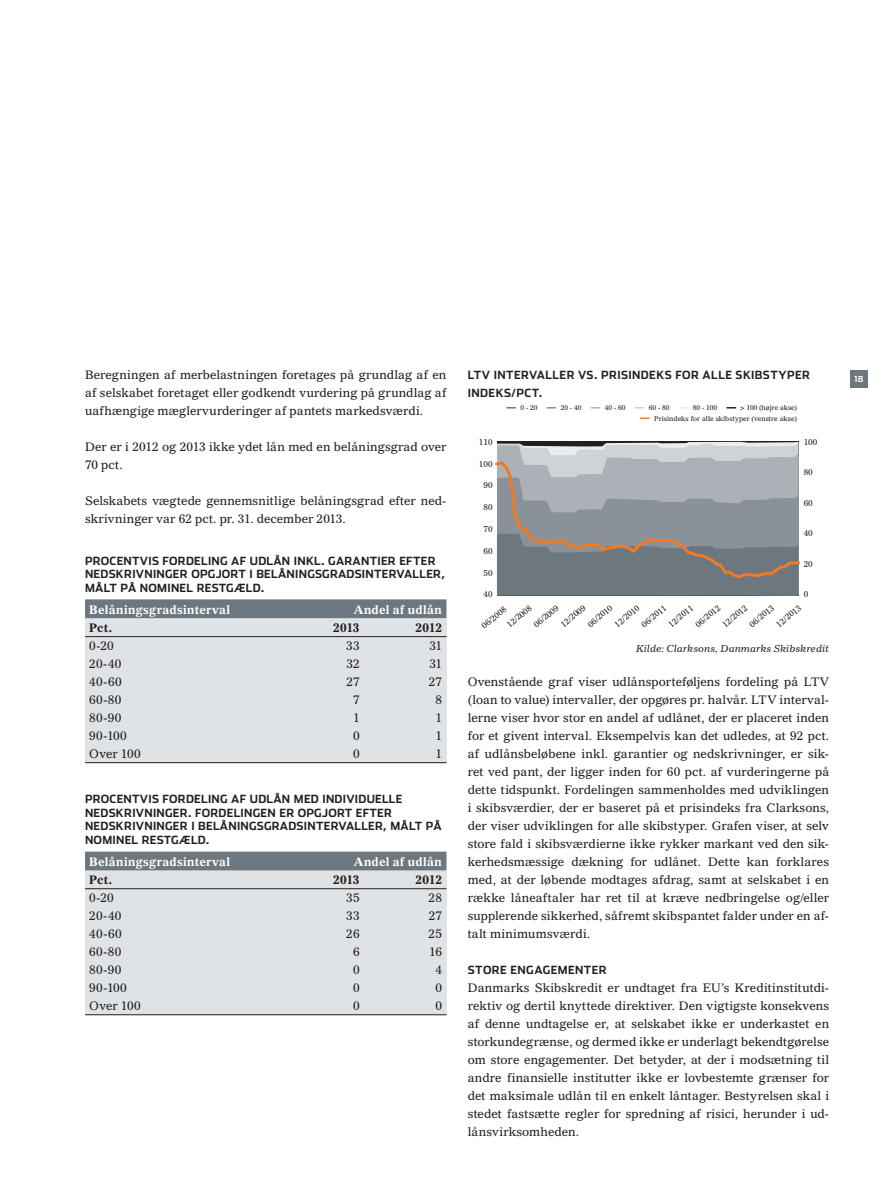
<style>
.page{position:relative;width:893px;height:1191px;background:#fff}
.page>*{position:absolute;margin:0;border:0;box-sizing:border-box;transform-origin:0 0}
.t1{font:12px/18px "Gazette LT Std";color:#231f20}
.t2{font:700 12px "Gazette LT Std";letter-spacing:.02em;color:#fff}
.t3{font:700 12px "Gazette LT Std";letter-spacing:-.005em;color:#231f20}
.t4{font:700 11.25px/13.5px "Stainless";letter-spacing:.025em;color:#231f20}
.t5{font:italic 9.75px "Gazette LT Std";letter-spacing:.02em;color:#231f20}
.t6{font:8.25px/15.1px "Gazette LT Std";color:#231f20}
.t7{font:700 8.25px "Stainless";color:#fff}
.t8{font:6.75px/10.5px "Gazette LT Std";color:#231f20;text-align:right}
</style>
<div class="page">
<svg style="left:640px;top:417px;width:9px;height:2px"></svg>
<svg style="left:495px;top:445px;width:305px;height:150px;background:#94989d"></svg>
<div style="left:850px;top:370px;width:17px;height:17px;background:#6c7780"></div>
<div style="left:85px;top:618px;width:361px;height:144px;background:#e0e3e6"></div>
<div style="left:85px;top:599px;width:361px;height:19px;background:#6c7780"></div>
<hr style="left:85px;top:636px;width:361px;height:1px;background:#231f20">
<hr style="left:85px;top:762px;width:361px;height:1px;background:#231f20">
<div style="left:85px;top:869px;width:361px;height:145px;background:#e0e3e6"></div>
<div style="left:85px;top:851px;width:361px;height:19px;background:#6c7780"></div>
<hr style="left:85px;top:888px;width:361px;height:1px;background:#231f20">
<hr style="left:85px;top:1014px;width:361px;height:1px;background:#231f20">
<p class="t1" style="left:85px;top:366px;width:363px">Beregningen af merbelastningen foretages på grundlag af en</p>
<p class="t7" style="left:854px;top:374px;width:11px">18</p>
<p class="t1" style="left:85px;top:384px;width:363px">af selskabet foretaget eller godkendt vurdering på grundlag af uafhængige mæglervurderinger af pantets markedsværdi.</p>
<p class="t1" style="left:85px;top:438px;width:363px">Der er i 2012 og 2013 ikke ydet lån med en belåningsgrad over<br>70 pct.</p>
<p class="t1" style="left:85px;top:492px;width:363px">Selskabets vægtede gennemsnitlige belåningsgrad efter ned&shy;skrivninger var 62 pct. pr. 31. december 2013.</p>
<p class="t4" style="left:468px;top:366px;width:344px;line-height:18px">LTV INTERVALLER VS. PRISINDEKS FOR ALLE SKIBSTYPER<br>INDEKS/PCT.</p>
<p class="t8" style="left:654px;top:402px;width:144px">&gt; 100 (højre akse)<br>Prisindeks for alle skibstyper (venstre akse)</p>
<p class="t8" style="left:520px;top:402px;width:19px">0 - 20</p>
<p class="t8" style="left:561px;top:402px;width:22px">20 - 40</p>
<p class="t8" style="left:605px;top:402px;width:22px">40 - 60</p>
<p class="t8" style="left:649px;top:402px;width:22px">60 - 80</p>
<p class="t8" style="left:693px;top:402px;width:26px">80 - 100</p>
<p class="t6" style="left:479px;top:434px;width:15px">110</p>
<p class="t6" style="left:479px;top:456px;width:15px">100</p>
<p class="t6" style="left:483px;top:478px;width:11px">90</p>
<p class="t6" style="left:483px;top:499px;width:11px">80</p>
<p class="t6" style="left:483px;top:521px;width:11px">70</p>
<p class="t6" style="left:483px;top:543px;width:11px">60</p>
<p class="t6" style="left:483px;top:565px;width:11px">50</p>
<p class="t6" style="left:483px;top:587px;width:11px">40</p>
<p class="t6" style="left:804px;top:434px;width:15px">100</p>
<p class="t6" style="left:804px;top:465px;width:11px">80</p>
<p class="t6" style="left:804px;top:495px;width:11px">60</p>
<p class="t6" style="left:804px;top:526px;width:11px">40</p>
<p class="t6" style="left:804px;top:556px;width:11px">20</p>
<p class="t6" style="left:804px;top:587px;width:6px">0</p>
<p class="t4" style="left:85px;top:553px;width:361px">PROCENTVIS FORDELING AF UDLÅN INKL. GARANTIER EFTER<br>NEDSKRIVNINGER OPGJORT I BELÅNINGSGRADSINTERVALLER,<br>MÅLT PÅ NOMINEL RESTGÆLD.</p>
<p class="t2" style="left:89px;top:601px;width:143px">Belåningsgradsinterval</p>
<p class="t2" style="left:354px;top:601px;width:90px">Andel af udlån</p>
<p class="t3" style="left:89px;top:619px;width:24px">Pct.</p>
<p class="t3" style="left:333px;top:619px;width:28px">2013</p>
<p class="t3" style="left:415px;top:619px;width:28px">2012</p>
<p class="t1" style="left:89px;top:636px;width:26px">0-20</p>
<p class="t1" style="left:346px;top:636px;width:15px">33</p>
<p class="t1" style="left:429px;top:636px;width:14px">31</p>
<p class="t1" style="left:89px;top:654px;width:34px">20-40</p>
<p class="t1" style="left:346px;top:654px;width:15px">32</p>
<p class="t1" style="left:429px;top:654px;width:14px">31</p>
<p class="t1" style="left:89px;top:672px;width:34px">40-60</p>
<p class="t1" style="left:346px;top:672px;width:15px">27</p>
<p class="t1" style="left:429px;top:672px;width:15px">27</p>
<p class="t1" style="left:89px;top:690px;width:34px">60-80</p>
<p class="t1" style="left:353px;top:690px;width:8px">7</p>
<p class="t1" style="left:435px;top:690px;width:8px">8</p>
<p class="t1" style="left:89px;top:708px;width:34px">80-90</p>
<p class="t1" style="left:353px;top:708px;width:8px">1</p>
<p class="t1" style="left:435px;top:708px;width:8px">1</p>
<p class="t1" style="left:89px;top:726px;width:39px">90-100</p>
<p class="t1" style="left:353px;top:726px;width:8px">0</p>
<p class="t1" style="left:435px;top:726px;width:8px">1</p>
<p class="t1" style="left:89px;top:744px;width:53px">Over 100</p>
<p class="t1" style="left:353px;top:744px;width:8px">0</p>
<p class="t1" style="left:435px;top:744px;width:8px">1</p>
<p class="t4" style="left:85px;top:792px;width:358px">PROCENTVIS FORDELING AF UDLÅN MED INDIVIDUELLE NEDSKRIVNINGER. FORDELINGEN ER OPGJORT EFTER NEDSKRIVNINGER I BELÅNINGSGRADSINTERVALLER, MÅLT PÅ NOMINEL RESTGÆLD.</p>
<p class="t2" style="left:89px;top:853px;width:143px">Belåningsgradsinterval</p>
<p class="t2" style="left:354px;top:853px;width:90px">Andel af udlån</p>
<p class="t3" style="left:89px;top:871px;width:24px">Pct.</p>
<p class="t3" style="left:333px;top:871px;width:28px">2013</p>
<p class="t3" style="left:415px;top:871px;width:28px">2012</p>
<p class="t1" style="left:89px;top:888px;width:26px">0-20</p>
<p class="t1" style="left:346px;top:888px;width:15px">35</p>
<p class="t1" style="left:429px;top:888px;width:15px">28</p>
<p class="t1" style="left:89px;top:906px;width:34px">20-40</p>
<p class="t1" style="left:346px;top:906px;width:15px">33</p>
<p class="t1" style="left:429px;top:906px;width:15px">27</p>
<p class="t1" style="left:89px;top:924px;width:34px">40-60</p>
<p class="t1" style="left:346px;top:924px;width:15px">26</p>
<p class="t1" style="left:429px;top:924px;width:15px">25</p>
<p class="t1" style="left:89px;top:942px;width:34px">60-80</p>
<p class="t1" style="left:353px;top:942px;width:8px">6</p>
<p class="t1" style="left:429px;top:942px;width:14px">16</p>
<p class="t1" style="left:89px;top:960px;width:34px">80-90</p>
<p class="t1" style="left:353px;top:960px;width:8px">0</p>
<p class="t1" style="left:435px;top:960px;width:8px">4</p>
<p class="t1" style="left:89px;top:978px;width:39px">90-100</p>
<p class="t1" style="left:353px;top:978px;width:8px">0</p>
<p class="t1" style="left:435px;top:978px;width:8px">0</p>
<p class="t1" style="left:89px;top:996px;width:53px">Over 100</p>
<p class="t1" style="left:353px;top:996px;width:8px">0</p>
<p class="t1" style="left:435px;top:996px;width:8px">0</p>
<p class="t6" style="left:493px;top:608px;width:31px;text-indent:-20px;rotate:-40deg">06/2008<br>12/2008</p>
<p class="t6" style="left:530px;top:619px;width:31px;rotate:-40deg">06/2009</p>
<p class="t6" style="left:557px;top:619px;width:31px;rotate:-40deg">12/2009</p>
<p class="t6" style="left:584px;top:619px;width:31px;rotate:-40deg">06/2010</p>
<p class="t6" style="left:611px;top:619px;width:31px;rotate:-40deg">12/2010</p>
<p class="t6" style="left:638px;top:619px;width:31px;rotate:-40deg">06/2011</p>
<p class="t6" style="left:665px;top:619px;width:31px;rotate:-40deg">12/2011</p>
<p class="t6" style="left:692px;top:619px;width:31px;rotate:-40deg">06/2012</p>
<p class="t6" style="left:719px;top:619px;width:31px;rotate:-40deg">12/2012</p>
<p class="t6" style="left:745px;top:619px;width:31px;rotate:-40deg">06/2013</p>
<p class="t6" style="left:772px;top:619px;width:31px;rotate:-40deg">12/2013</p>
<p class="t5" style="left:636px;top:642px;width:195px">Kilde: Clarksons, Danmarks Skibskredit</p>
<p class="t1" style="left:468px;top:672px;width:363px;text-align:justify">Ovenstående graf viser udlånsporteføljens fordeling på LTV (loan to value) intervaller, der opgøres pr. halvår. LTV interval&shy;lerne viser hvor stor en andel af udlånet, der er placeret inden for et givent interval. Eksempelvis kan det udledes, at 92 pct. af udlånsbeløbene inkl. garantier og nedskrivninger, er sik&shy;ret ved pant, der ligger inden for 60 pct. af vurderingerne på dette tidspunkt. Fordelingen sammenholdes med udviklingen i skibsværdier, der er baseret på et prisindeks fra Clarksons, der viser udviklingen for alle skibstyper. Grafen viser, at selv store fald i skibsværdierne ikke rykker markant ved den sik&shy;kerhedsmæssige dækning for udlånet. Dette kan forklares med, at der løbende modtages afdrag, samt at selskabet i en række låneaftaler har ret til at kræve nedbringelse og/eller supplerende sikkerhed, såfremt skibspantet falder under en af&shy;talt minimumsværdi.</p>
<p class="t4" style="left:468px;top:962px;width:140px">STORE ENGAGEMENTER</p>
<p class="t1" style="left:468px;top:978px;width:363px;text-align:justify">Danmarks Skibskredit er undtaget fra EU’s Kreditinstitutdi&shy;rektiv og dertil knyttede direktiver. Den vigtigste konsekvens af denne undtagelse er, at selskabet ikke er underkastet en storkundegrænse, og dermed ikke er underlagt bekendtgørelse om store engagementer. Det betyder, at der i modsætning til andre finansielle institutter ikke er lovbestemte grænser for det maksimale udlån til en enkelt låntager. Bestyrelsen skal i stedet fastsætte regler for spredning af risici, herunder i ud&shy;lånsvirksomheden.</p>
</div>
